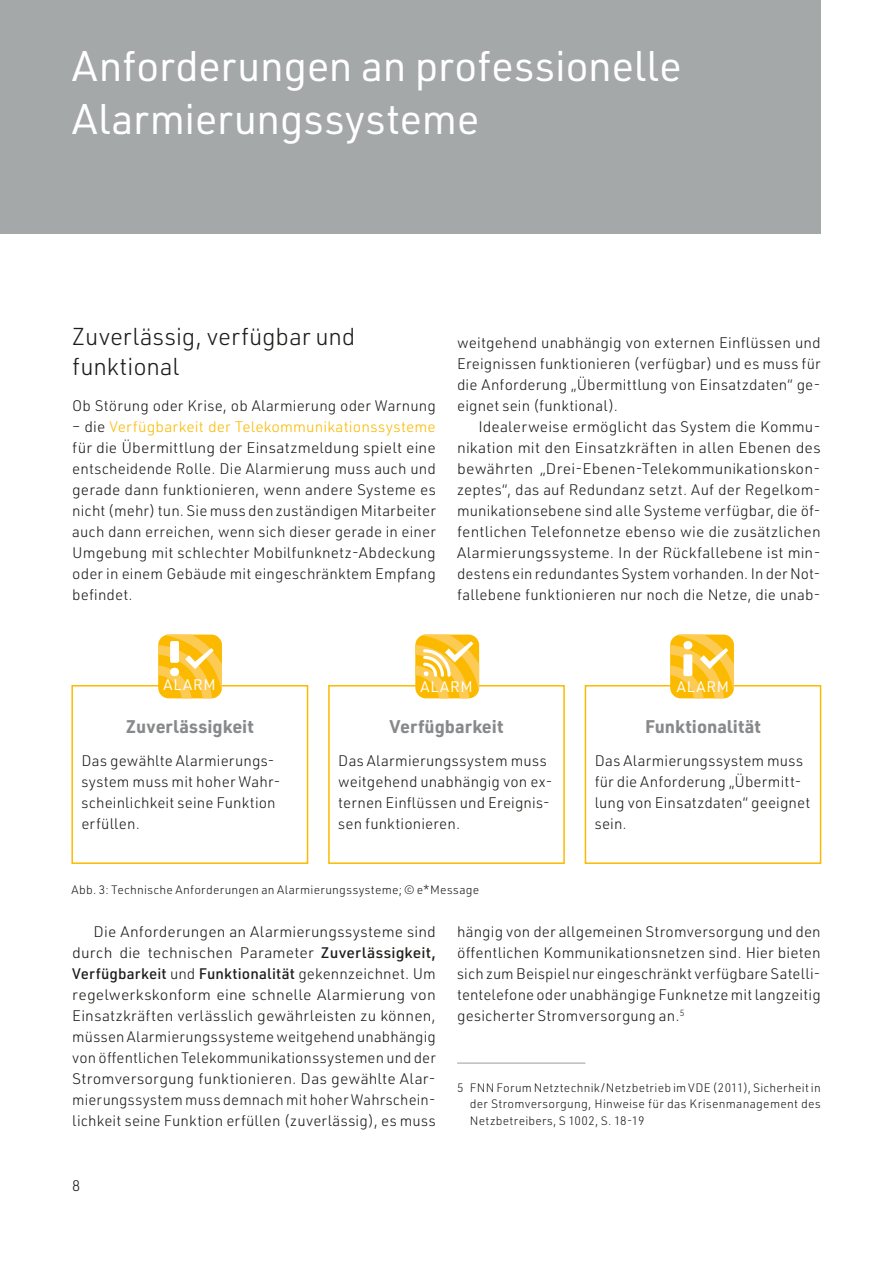
<style>
.page{position:relative;width:893px;height:1263px;background:#fff}
.page>*{position:absolute;margin:0;border:0;box-sizing:border-box;transform-origin:0 0}
.t1{font:42px/52.5px "URWDIN";letter-spacing:-.01em;color:#fff}
.t2{font:300 24px/30px "URWDIN";letter-spacing:-.005em;color:#1d1d1b}
.t3{font:700 18px "URWDIN";color:#87898b}
.t4{font:300 15px/21px "URWDIN";letter-spacing:.01em;color:#1d1d1b;text-align:justify}
.t5{font:15px "URWDIN";letter-spacing:.07em;color:#fff}
.t6{font:300 12px/16.5px "URWDIN";letter-spacing:.02em;color:#1d1d1b;text-align:justify}
.s1{color:#fbba00}
.s2{font-weight:500}
</style>
<div class="page">
<div style="left:0;top:0;width:821px;height:234px;background:#a5a8a9"></div>
<div style="left:71px;top:685px;width:237px;height:179px;border:2px solid #fbba00"></div>
<div style="left:585px;top:685px;width:236px;height:179px;border:2px solid #fbba00"></div>
<div style="left:328px;top:685px;width:237px;height:179px;border:2px solid #fbba00"></div>
<hr style="left:457px;top:1062px;width:128px;height:2px;background:#a5a8a9">
<svg style="left:158px;top:635px;width:64px;height:63px;background:#fbc531"></svg>
<div style="left:170px;top:668px;width:9px;height:8px;background:#fff;border-radius:50%"></div>
<div style="left:170px;top:641px;width:9px;height:22px;background:#fff;border-radius:2px"></div>
<svg style="left:415px;top:635px;width:64px;height:63px;background:#fcc942"></svg>
<svg style="left:670px;top:635px;width:64px;height:63px;background:#fcc533"></svg>
<div style="left:683px;top:641px;width:9px;height:8px;background:#fff;border-radius:50%"></div>
<div style="left:683px;top:654px;width:9px;height:22px;background:#fff;border-radius:2px"></div>
<h1 class="t1" style="left:72px;top:39px;width:611px">Anforderungen an professionelle<br>Alarmierungssysteme</h1>
<h2 class="t2" style="left:72px;top:320px;width:285px">Zuverlässig, verfügbar und funktional</h2>
<p class="t4" style="left:72px;top:395px;width:365px">Ob Störung oder Krise, ob Alarmierung oder Warnung</p>
<p class="t4" style="left:72px;top:416px;width:365px">– die <span class="s1">Verfügbarkeit der Telekommunikationssysteme </span>für die Übermittlung der Einsatzmeldung spielt eine entscheidende Rolle. Die Alarmierung muss auch und gerade dann funktionieren, wenn andere Systeme es nicht (mehr) tun. Sie muss den zuständigen Mitarbeiter auch dann erreichen, wenn sich dieser gerade in einer Umgebung mit schlechter Mobilfunknetz-Abdeckung oder in einem Gebäude mit eingeschränktem Empfang befindet.</p>
<p class="t4" style="left:457px;top:332px;width:365px">weitgehend unabhängig von externen Einflüssen und Ereignissen funktionieren (verfügbar) und es muss für die Anforderung „Übermittlung von Einsatzdaten“ ge&shy;eignet sein (funktional).</p>
<p class="t4" style="left:457px;top:416px;width:365px;text-indent:21px">Idealerweise ermöglicht das System die Kommu&shy;nikation mit den Einsatzkräften in allen Ebenen des bewährten „Drei-Ebenen-Telekommunikationskon&shy;zeptes“, das auf Redundanz setzt. Auf der Regelkom&shy;munikationsebene sind alle Systeme verfügbar, die öf&shy;fentlichen Telefonnetze ebenso wie die zusätzlichen Alarmierungssysteme. In der Rückfallebene ist min&shy;destens ein redundantes System vorhanden. In der Not&shy;fallebene funktionieren nur noch die Netze, die unab-</p>
<p class="t5" style="left:163px;top:675px;width:54px">ALARM</p>
<p class="t5" style="left:420px;top:677px;width:54px">ALARM</p>
<p class="t5" style="left:677px;top:677px;width:54px">ALARM</p>
<p class="t3" style="left:126px;top:714px;width:129px">Zuverlässigkeit</p>
<p class="t4" style="left:81px;top:750px;width:201px;text-align:left">Das gewählte Alarmierungs&shy;system muss mit hoher Wahr&shy;scheinlichkeit seine Funktion erfüllen.</p>
<p class="t3" style="left:390px;top:714px;width:115px">Verfügbarkeit</p>
<p class="t4" style="left:338px;top:750px;width:216px;text-align:left">Das Alarmierungssystem muss weitgehend unabhängig von ex&shy;ternen Einflüssen und Ereignis&shy;sen funktionieren.</p>
<p class="t6" style="left:71px;top:881px;width:409px">Abb. 3: Technische Anforderungen an Alarmierungssysteme; © e*Message</p>
<p class="t3" style="left:645px;top:714px;width:117px">Funktionalität</p>
<p class="t4" style="left:595px;top:750px;width:217px;text-align:left">Das Alarmierungssystem muss für die Anforderung „Übermitt&shy;lung von Einsatzdaten“ geeignet sein.</p>
<p class="t4" style="left:72px;top:920px;width:365px;text-indent:21px">Die Anforderungen an Alarmierungssysteme sind durch die technischen Parameter <span class="s2">Zuverlässigkeit, Verfügbarkeit</span> und <span class="s2">Funktionalität</span> gekennzeichnet. Um regelwerkskonform eine schnelle Alarmierung von Einsatzkräften verlässlich gewährleisten zu können, müssen Alarmierungssysteme weitgehend unabhängig von öffentlichen Telekommunikationssystemen und der Stromversorgung funktionieren. Das gewählte Alar&shy;mierungssystem muss demnach mit hoher Wahrschein&shy;lichkeit seine Funktion erfüllen (zuverlässig), es muss</p>
<p class="t4" style="left:72px;top:1174px;width:10px">8</p>
<p class="t4" style="left:457px;top:920px;width:365px">hängig von der allgemeinen Stromversorgung und den öffentlichen Kommunikationsnetzen sind. Hier bieten sich zum Beispiel nur eingeschränkt verfügbare Satelli&shy;tentelefone oder unabhängige Funknetze mit langzeitig gesicherter Stromversorgung an.<sup>5</sup></p>
<p class="t6" style="left:470px;top:1079px;width:352px;text-indent:-13px">5 FNN Forum Netztechnik/Netzbetrieb im VDE (2011), Sicherheit in der Stromversorgung, Hinweise für das Krisenmanagement des Netzbetreibers, S 1002, S. 18-19</p>
</div>
